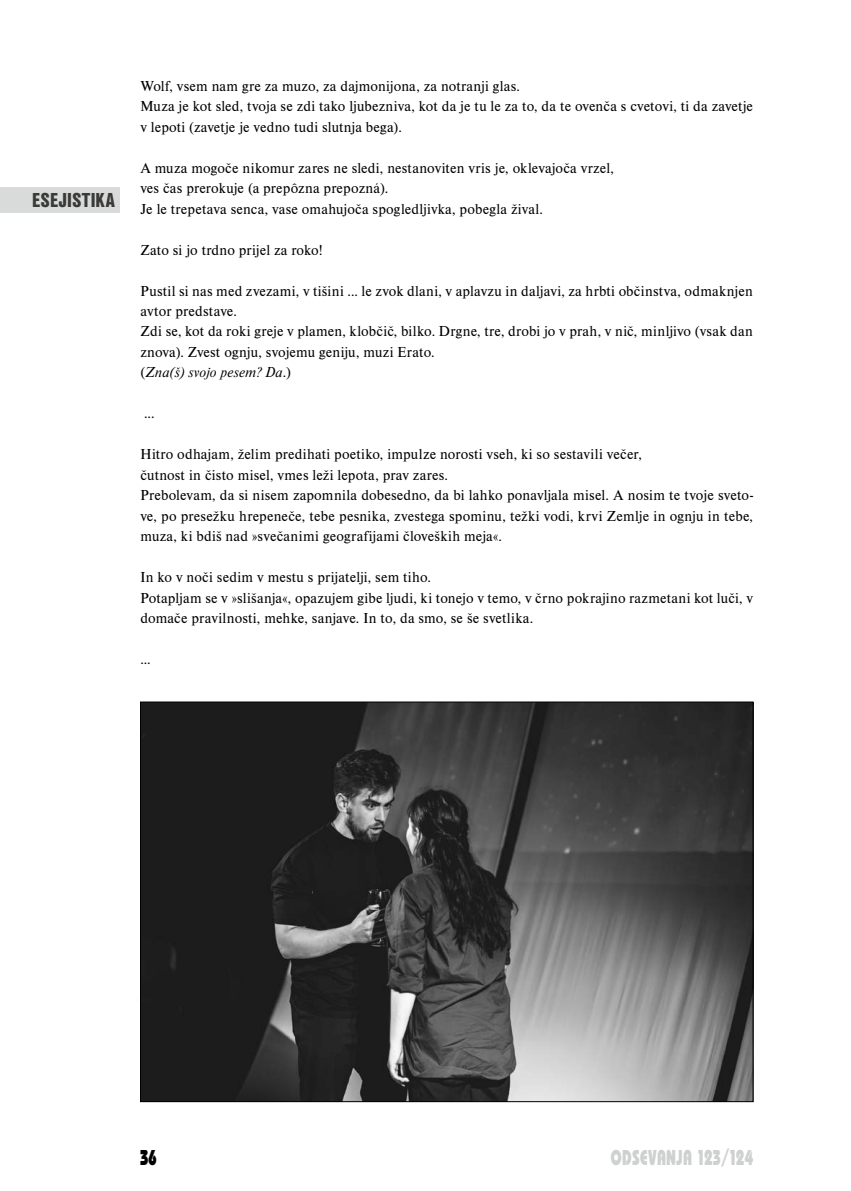
<style>
.page{position:relative;width:851px;height:1191px;background:#fff}
.page>*{position:absolute;margin:0;border:0;box-sizing:border-box;transform-origin:0 0}
.t1{font:22.5px "Bauhaus Itc PEE Heav";letter-spacing:.05em;color:#cfd0d0;scale:.67 1}
.t2{font:22.5px "Bauhaus Itc PEE Heav";color:#000;scale:.7 1}
.t3{font:21px "Nimbus San DEE Blac Cond";letter-spacing:.015em;color:#3a3a39}
.t4{font:15px/20.4px "Nimbus Rom DEE";letter-spacing:.01em;color:#000}
.s1{font-style:italic}
</style>
<div class="page">
<div style="left:0;top:187px;width:119px;height:26px;background:#d9dada"></div>
<img style="left:142px;top:704px;width:609px;height:395px">
<h2 class="t3" style="left:32px;top:188px;width:84px">ESEJISTIKA</h2>
<p class="t4" style="left:140px;top:76px;width:614px">Wolf, vsem nam gre za muzo, za dajmonijona, za notranji glas.<br>Muza je kot sled, tvoja se zdi tako ljubezniva, kot da je tu le za to, da te ovenča s cvetovi, ti da zavetje v lepoti (zavetje je vedno tudi slutnja bega).</p>
<p class="t4" style="left:140px;top:158px;width:475px">A muza mogoče nikomur zares ne sledi, nestanoviten vris je, oklevajoča vrzel, ves čas prerokuje (a prepôzna prepozná).<br>Je le trepetava senca, vase omahujoča spogledljivka, pobegla žival.</p>
<p class="t4" style="left:140px;top:239px;width:184px">Zato si jo trdno prijel za roko!</p>
<p class="t4" style="left:140px;top:280px;width:614px">Pustil si nas med zvezami, v tišini ... le zvok dlani, v aplavzu in daljavi, za hrbti občinstva, odmaknjen avtor predstave.<br>Zdi se, kot da roki greje v plamen, klobčič, bilko. Drgne, tre, drobi jo v prah, v nič, minljivo (vsak dan znova). Zvest ognju, svojemu geniju, muzi Erato.<br>(<span class="s1">Zna(š) svojo pesem? Da</span>.)</p>
<p class="t4" style="left:144px;top:403px;width:12px">...</p>
<p class="t4" style="left:140px;top:444px;width:614px">Hitro odhajam, želim predihati poetiko, impulze norosti vseh, ki so sestavili večer,<br>čutnost in čisto misel, vmes leži lepota, prav zares.<br>Prebolevam, da si nisem zapomnila dobesedno, da bi lahko ponavljala misel. A nosim te tvoje sveto&shy;ve, po presežku hrepeneče, tebe pesnika, zvestega spominu, težki vodi, krvi Zemlje in ognju in tebe, muza, ki bdiš nad »svečanimi geografijami človeških meja«.</p>
<p class="t4" style="left:140px;top:567px;width:614px">In ko v noči sedim v mestu s prijatelji, sem tiho.<br>Potapljam se v »slišanja«, opazujem gibe ljudi, ki tonejo v temo, v črno pokrajino razmetani kot luči, v domače pravilnosti, mehke, sanjave. In to, da smo, se še svetlika.</p>
<p class="t4" style="left:140px;top:649px;width:12px">...</p>
<h1 class="t2" style="left:140px;top:1146px;width:25px">36</h1>
<h1 class="t1" style="left:611px;top:1146px;width:214px">ODSEVANJA 123/124</h1>
</div>
